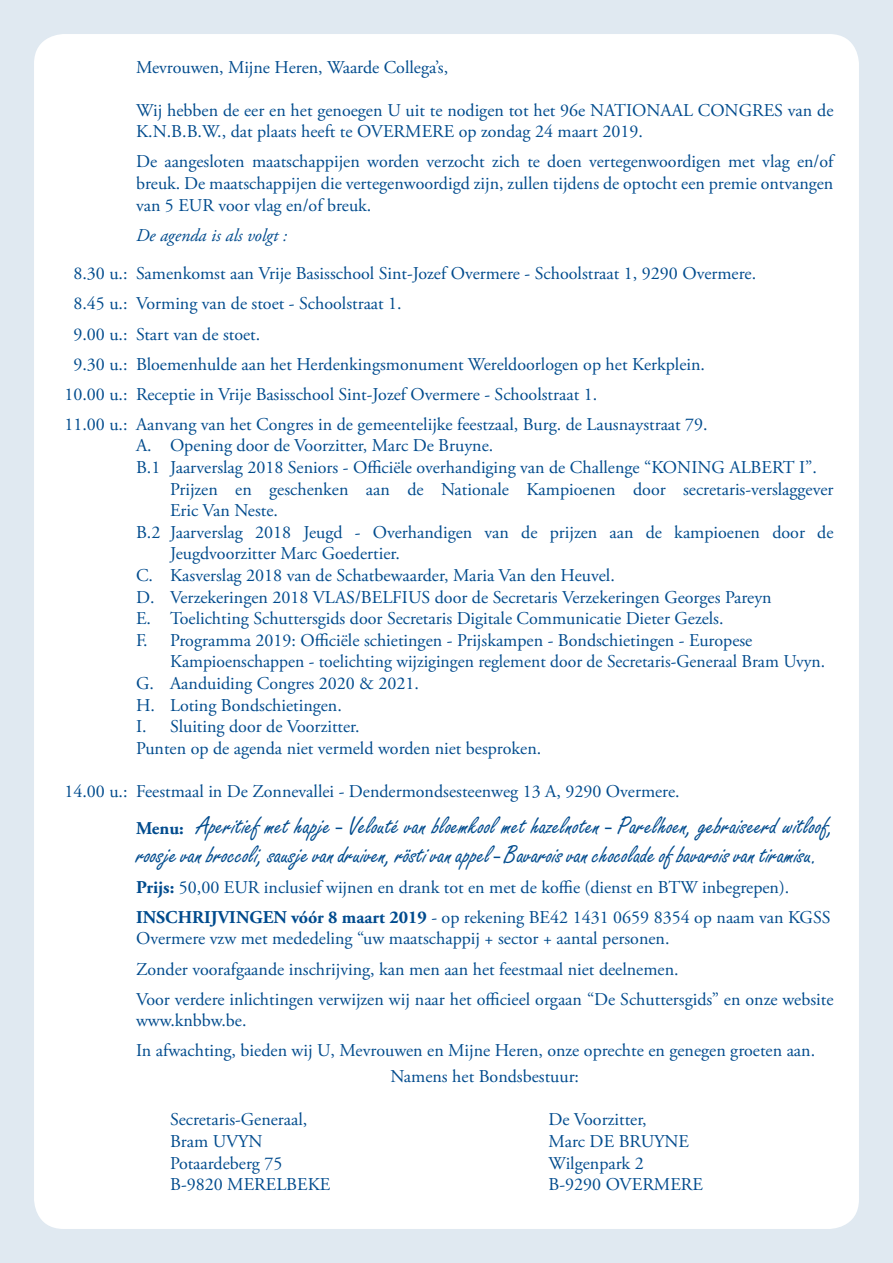
<style>
.page{position:relative;width:893px;height:1263px;background:#e0e9f1}
.page>*{position:absolute;margin:0;border:0;box-sizing:border-box;transform-origin:0 0}
.t1{font:25.5px/28.5px "Freestyle Script Std";color:#004b8d}
.t2{font:18px/21.6px "Adobe Garamond Pro";color:#004b8d}
.t3{font:italic 18px "Adobe Garamond Pro";color:#004b8d}
.t4{font:700 18px "Adobe Garamond Pro";color:#004b8d}
.s1{font-family:"Adobe Garamond Pro";font-weight:700;font-size:18px}
.s2{font-weight:700}
</style>
<div class="page">
<div style="left:34px;top:34px;width:825px;height:1195px;background:#fff;border-radius:30px"></div>
<p class="t2" style="left:136px;top:57px;width:314px">Mevrouwen, Mijne Heren, Waarde Collega’s,</p>
<p class="t2" style="left:136px;top:100px;width:699px">Wij hebben de eer en het genoegen U uit te nodigen tot het 96e NATIONAAL CONGRES van de<br>K.N.B.B.W., dat plaats heeft te OVERMERE op zondag 24 maart 2019.</p>
<p class="t2" style="left:136px;top:152px;width:699px;text-align:justify">De aangesloten maatschappijen worden verzocht zich te doen vertegenwoordigen met vlag en/of breuk. De maatschappijen die vertegenwoordigd zijn, zullen tijdens de optocht een premie ontvangen van 5 EUR voor vlag en/of breuk.</p>
<p class="t3" style="left:136px;top:224px;width:153px">De agenda is als volgt :</p>
<p class="t2" style="left:73px;top:263px;width:684px">8.30 u.: Samenkomst aan Vrije Basisschool Sint-Jozef Overmere - Schoolstraat 1, 9290 Overmere.</p>
<p class="t2" style="left:73px;top:294px;width:330px">8.45 u.: Vorming van de stoet - Schoolstraat 1.</p>
<p class="t2" style="left:73px;top:324px;width:188px">9.00 u.: Start van de stoet.</p>
<p class="t2" style="left:73px;top:354px;width:633px">9.30 u.: Bloemenhulde aan het Herdenkingsmonument Wereldoorlogen op het Kerkplein.</p>
<p class="t2" style="left:64px;top:384px;width:534px">10.00 u.: Receptie in Vrije Basisschool Sint-Jozef Overmere - Schoolstraat 1.</p>
<p class="t2" style="left:64px;top:414px;width:645px">11.00 u.: Aanvang van het Congres in de gemeentelijke feestzaal, Burg. de Lausnaystraat 79.</p>
<p class="t2" style="left:136px;top:436px;width:359px">A. Opening door de Voorzitter, Marc De Bruyne.</p>
<p class="t2" style="left:136px;top:457px;width:682px">B.1 Jaarverslag 2018 Seniors - Officiële overhandiging van de Challenge “KONING ALBERT I”.</p>
<p class="t2" style="left:170px;top:479px;width:665px">Prijzen en geschenken aan de Nationale Kampioenen door secretaris-verslaggever</p>
<p class="t2" style="left:170px;top:500px;width:109px">Eric Van Neste.</p>
<p class="t2" style="left:136px;top:522px;width:699px">B.2 Jaarverslag 2018 Jeugd - Overhandigen van de prijzen aan de kampioenen door de</p>
<p class="t2" style="left:170px;top:544px;width:231px">Jeugdvoorzitter Marc Goedertier.</p>
<p class="t2" style="left:136px;top:565px;width:480px">C. Kasverslag 2018 van de Schatbewaarder, Maria Van den Heuvel.</p>
<p class="t2" style="left:136px;top:587px;width:637px">D. Verzekeringen 2018 VLAS/BELFIUS door de Secretaris Verzekeringen Georges Pareyn</p>
<p class="t2" style="left:136px;top:608px;width:589px">E. Toelichting Schuttersgids door Secretaris Digitale Communicatie Dieter Gezels.</p>
<p class="t2" style="left:136px;top:630px;width:618px">F. Programma 2019: Officiële schietingen - Prijskampen - Bondschietingen - Europese</p>
<p class="t2" style="left:170px;top:652px;width:657px">Kampioenschappen - toelichting wijzigingen reglement door de Secretaris-Generaal Bram Uvyn.</p>
<p class="t2" style="left:136px;top:673px;width:284px">G. Aanduiding Congres 2020 &amp; 2021.</p>
<p class="t2" style="left:136px;top:695px;width:207px">H. Loting Bondschietingen.</p>
<p class="t2" style="left:136px;top:716px;width:225px">I. Sluiting door de Voorzitter.</p>
<p class="t2" style="left:136px;top:738px;width:407px">Punten op de agenda niet vermeld worden niet besproken.</p>
<p class="t2" style="left:64px;top:781px;width:617px">14.00 u.: Feestmaal in De Zonnevallei - Dendermondsesteenweg 13 A, 9290 Overmere.</p>
<h1 class="t1" style="left:136px;top:812px;width:699px"><span class="s1">Menu:</span> Aperitief met hapje - Velouté van bloemkool met hazelnoten - Parelhoen, gebraiseerd witloof, roosje van broccoli, sausje van druiven, rösti van appel - Bavarois van chocolade of bavarois van tiramisu.</h1>
<p class="t2" style="left:136px;top:872px;width:655px;line-height:30.2px"><span class="s2">Prijs:</span> 50,00 EUR inclusief wijnen en drank tot en met de koffie (dienst en BTW inbegrepen).<br><span class="s2">INSCHRI</span></p>
<p class="t2" style="left:136px;top:907px;width:696px;text-indent:155px"><span class="s2">vóór 8 maart 2019</span> - op rekening BE42 1431 0659 8354 op naam van KGSS<br>Overmere vzw met mededeling “uw maatschappij + sector + aantal personen.</p>
<p class="t2" style="left:136px;top:954px;width:699px;line-height:30.2px">Zonder voorafgaande inschrijving, kan men aan het feestmaal niet deelnemen.<br>Voor verdere inlichtingen verwijzen wij naar het officieel orgaan “De Schuttersgids” en onze website</p>
<p class="t2" style="left:136px;top:1006px;width:681px;line-height:30.2px">www.knbbw.be.<br>In afwachting, bieden wij U, Mevrouwen en Mijne Heren, onze oprechte en genegen groeten aan.</p>
<p class="t2" style="left:390px;top:1066px;width:190px">Namens het Bondsbestuur:</p>
<p class="t2" style="left:170px;top:1109px;width:139px">Secretaris-Generaal,</p>
<p class="t2" style="left:549px;top:1109px;width:100px">De Voorzitter,</p>
<p class="t2" style="left:170px;top:1131px;width:94px">Bram UVYN</p>
<p class="t2" style="left:549px;top:1131px;width:142px">Marc DE BRUYNE</p>
<p class="t2" style="left:170px;top:1153px;width:114px">Potaardeberg 75</p>
<p class="t2" style="left:549px;top:1153px;width:97px">Wilgenpark 2</p>
<p class="t2" style="left:170px;top:1174px;width:162px">B-9820 MERELBEKE</p>
<p class="t2" style="left:549px;top:1174px;width:156px">B-9290 OVERMERE</p>
<p class="t4" style="left:211px;top:907px;width:20px">JVINGEN</p>
</div>
